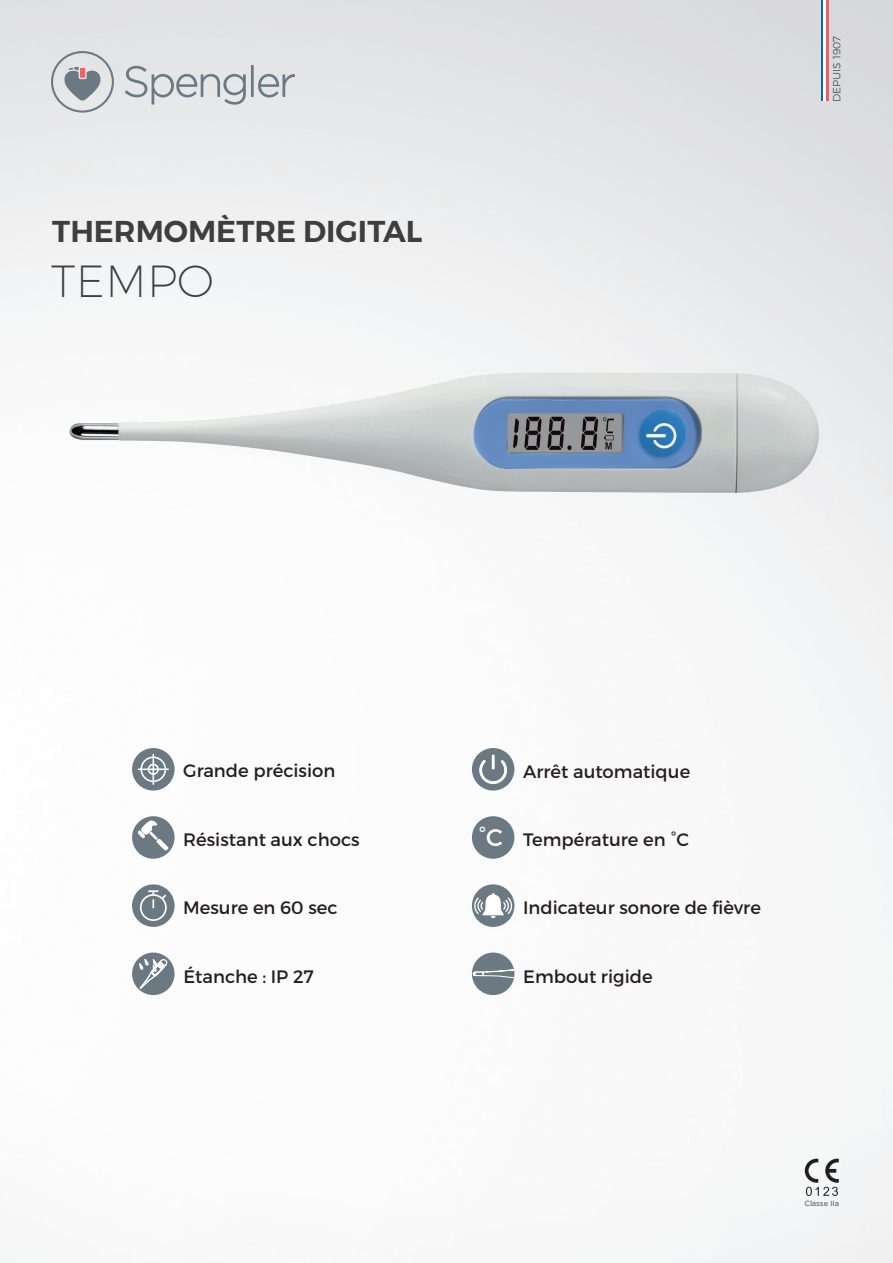
<style>
.page{position:relative;width:893px;height:1263px;background:#fff}
.page>*{position:absolute;margin:0;border:0;box-sizing:border-box;transform-origin:0 0}
.t1{font:200 45px "Montserrat";letter-spacing:.01em;color:#3e3e3f}
.t2{font:600 30px "Montserrat";color:#3e3e3f}
.t3{font:18px "Montserrat";color:#231f20}
.t4{font:300 10.5px "Montserrat";color:#57585a}
.t5{font:7.5px "Gotham";color:#3e3e3f}
.s1{font-size:24px;color:#fff}
</style>
<div class="page">
<img style="left:0;top:0;width:893px;height:1263px">
<hr style="left:821px;top:0;width:2px;height:101px;background:#1365a6">
<hr style="left:823px;top:0;width:3px;height:101px;background:#fff">
<hr style="left:826px;top:0;width:2px;height:101px;background:#f16163">
<img style="left:32px;top:309px;width:829px;height:266px">
<svg style="left:805px;top:1159px;width:34px;height:37px"></svg>
<svg style="left:51px;top:51px;width:63px;height:62px;background:#c0c5c9"></svg>
<svg style="left:125px;top:65px;width:170px;height:40px;background:#cccfd3"></svg>
<div style="left:80px;top:68px;width:5px;height:10px;background:#f16163"></div>
<div style="left:132px;top:884px;width:43px;height:43px;background:#6b7983;border-radius:50%"></div>
<svg style="left:140px;top:890px;width:27px;height:31px"></svg>
<div style="left:472px;top:884px;width:42px;height:43px;background:#6b7983;border-radius:50%"></div>
<svg style="left:474px;top:893px;width:38px;height:26px"></svg>
<div style="left:132px;top:952px;width:43px;height:43px;background:#6b7983;border-radius:50%"></div>
<svg style="left:139px;top:959px;width:28px;height:29px"></svg>
<div style="left:472px;top:952px;width:42px;height:43px;background:#6b7983;border-radius:50%"></div>
<svg style="left:472px;top:969px;width:42px;height:10px"></svg>
<div style="left:132px;top:748px;width:43px;height:42px;background:#6b7983;border-radius:50%"></div>
<svg style="left:138px;top:754px;width:31px;height:31px"></svg>
<div style="left:472px;top:748px;width:42px;height:42px;background:#6b7983;border-radius:50%"></div>
<div style="left:492px;top:754px;width:3px;height:15px;border:2px solid #fff"></div>
<svg style="left:479px;top:755px;width:29px;height:30px"></svg>
<div style="left:132px;top:816px;width:43px;height:43px;background:#6b7983;border-radius:50%"></div>
<svg style="left:138px;top:820px;width:31px;height:31px"></svg>
<div style="left:472px;top:816px;width:42px;height:43px;background:#6b7983;border-radius:50%"></div>
<h2 class="t2" style="left:52px;top:207px;width:372px">THERMOMÈTRE DIGITAL</h2>
<h1 class="t1" style="left:51px;top:254px;width:164px">TEMPO</h1>
<p class="t4" style="left:830px;top:102px;width:67px;rotate:-90deg">DEPUIS 1907</p>
<p class="t3" style="left:183px;top:759px;width:154px">Grande précision</p>
<p class="t3" style="left:523px;top:760px;width:169px">Arrêt automatique</p>
<p class="t3" style="left:183px;top:829px;width:178px">Résistant aux chocs</p>
<p class="t3" style="left:478px;top:829px;width:213px"><span class="s1">°C</span> Température en °C</p>
<p class="t3" style="left:183px;top:897px;width:156px">Mesure en 60 sec</p>
<p class="t3" style="left:523px;top:897px;width:239px">Indicateur sonore de fièvre</p>
<p class="t3" style="left:183px;top:965px;width:132px">Étanche : IP 27</p>
<p class="t3" style="left:523px;top:965px;width:131px">Embout rigide</p>
<p class="t5" style="left:804px;top:1198px;width:36px">Classe IIa</p>
</div>
